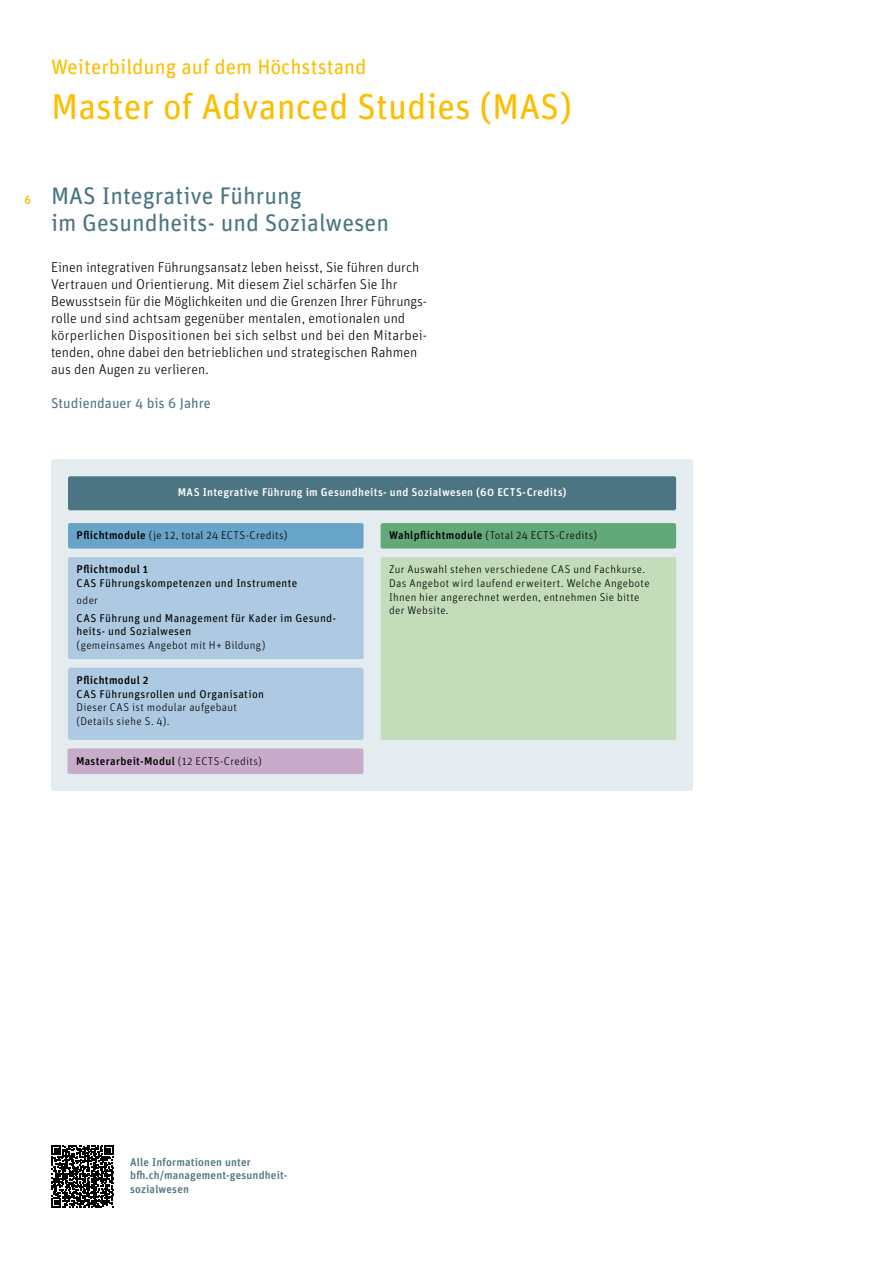
<style>
.page{position:relative;width:893px;height:1263px;background:#fff}
.page>*{position:absolute;margin:0;border:0;box-sizing:border-box;transform-origin:0 0}
.t1{font:36px "Unit Rounded Pro";color:#fbbe00}
.t2{font:24px/27px "Unit Rounded Pro";color:#4b7582}
.t3{font:21px "Unit Rounded Pro";color:#fbbe00}
.t4{font:300 14.25px/17px "Unit Rounded Pro";color:#000}
.t5{font:14.25px "Unit Rounded Pro";color:#4b7582}
.t6{font:300 11.25px/13.6px "Unit Rounded Pro";letter-spacing:.03em;color:#000}
.t7{font:11.25px/13.6px "Unit Rounded Pro";letter-spacing:.025em;color:#000}
.t8{font:500 11.25px "Unit Rounded Pro";letter-spacing:.025em;color:#fff}
.t9{font:500 11.25px/13.6px "Unit Rounded Pro";letter-spacing:.015em;color:#4b7582}
.t10{font:500 11.25px "Unit Rounded Pro";letter-spacing:.025em;color:#000}
.s1{font-weight:500;font-size:12px;color:#fbbe00}
.s2{font-weight:500}
.s3{font-weight:300}
</style>
<div class="page">
<div style="left:51px;top:459px;width:642px;height:332px;background:#e4ecf0;border-radius:2px"></div>
<div style="left:381px;top:557px;width:295px;height:183px;background:#c3dcba;border-radius:2px"></div>
<div style="left:68px;top:748px;width:295px;height:26px;background:#c8abca;border-radius:2px"></div>
<div style="left:68px;top:557px;width:296px;height:102px;background:#adcae2;border-radius:2px"></div>
<div style="left:68px;top:523px;width:296px;height:26px;background:#68a3c8;border-radius:2px"></div>
<div style="left:381px;top:523px;width:295px;height:26px;background:#63a879;border-radius:2px"></div>
<div style="left:68px;top:668px;width:296px;height:72px;background:#adcae2;border-radius:2px"></div>
<div style="left:68px;top:476px;width:608px;height:34px;background:#4b7582;border-radius:2px"></div>
<svg style="left:52px;top:1145px;width:62px;height:62px"></svg>
<h3 class="t3" style="left:51px;top:53px;width:317px">Weiterbildung auf dem Höchststand</h3>
<h1 class="t1" style="left:51px;top:82px;width:523px">Master of Advanced Studies (MAS)</h1>
<h2 class="t2" style="left:51px;top:181px;width:339px;text-indent:-27px"><span class="s1">6</span> MAS Integrative Führung<br>im Gesundheits- und Sozialwesen</h2>
<p class="t4" style="left:51px;top:258px;width:378px">Einen integrativen Führungsansatz leben heisst, Sie führen durch Vertrauen und Orientierung. Mit diesem Ziel schärfen Sie Ihr Bewusstsein für die Möglichkeiten und die Grenzen Ihrer Führungs&shy;rolle und sind achtsam gegenüber mentalen, emotionalen und körperlichen Dispositionen bei sich selbst und bei den Mitarbei&shy;tenden, ohne dabei den betrieblichen und strategischen Rahmen aus den Augen zu verlieren.</p>
<p class="t5" style="left:51px;top:393px;width:161px">Studiendauer 4 bis 6 Jahre</p>
<p class="t8" style="left:178px;top:484px;width:390px">MAS Integrative Führung im Gesundheits- und Sozialwesen (60 ECTS-Credits)</p>
<p class="t6" style="left:77px;top:528px;width:212px"><span class="s2">Pflichtmodule</span> (je 12, total 24 ECTS-Credits)</p>
<p class="t6" style="left:389px;top:528px;width:209px"><span class="s2">Wahlpflichtmodule</span> (Total 24 ECTS-Credits)</p>
<p class="t10" style="left:77px;top:561px;width:73px">Pflichtmodul 1</p>
<p class="t7" style="left:77px;top:576px;width:222px">CAS Führungskompetenzen und Instrumente</p>
<p class="t6" style="left:77px;top:593px;width:23px">oder</p>
<p class="t7" style="left:77px;top:610px;width:261px">CAS Führung und Management für Kader im Gesund&shy;heits- und Sozialwesen</p>
<p class="t6" style="left:77px;top:638px;width:190px">(gemeinsames Angebot mit H+ Bildung)</p>
<p class="t10" style="left:77px;top:672px;width:74px">Pflichtmodul 2</p>
<p class="t7" style="left:77px;top:686px;width:189px">CAS Führungsrollen und Organisation</p>
<p class="t6" style="left:77px;top:700px;width:162px">Dieser CAS ist modular aufgebaut (Details siehe S. 4).</p>
<p class="t10" style="left:76px;top:753px;width:187px">Masterarbeit-Modul <span class="s3">(12 ECTS-Credits)</span></p>
<p class="t6" style="left:389px;top:562px;width:262px">Zur Auswahl stehen verschiedene CAS und Fachkurse.<br>Das Angebot wird laufend erweitert. Welche Angebote Ihnen hier angerechnet werden, entnehmen Sie bitte der Website.</p>
<p class="t9" style="left:130px;top:1154px;width:159px">Alle Informationen unter bfh.ch/management-gesundheit&shy;sozialwesen</p>
</div>
